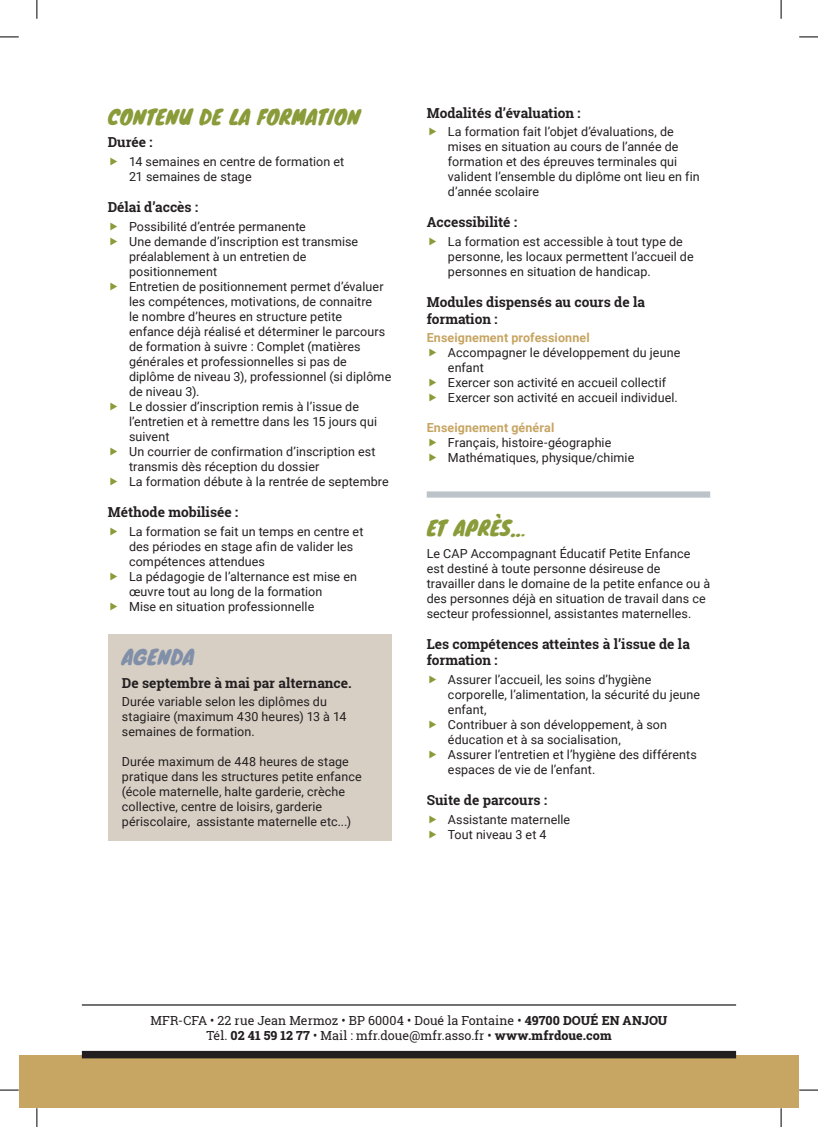
<style>
.page{position:relative;width:818px;height:1127px;background:#fff}
.page>*{position:absolute;margin:0;border:0;box-sizing:border-box;transform-origin:0 0}
.t1{font:20px "Knewave";letter-spacing:.015em;color:#8a9b39}
.t2{font:20px "Knewave";letter-spacing:.02em;color:#8190a8}
.t3{font:700 13.75px/16.2px "Roboto Slab";color:#231f20}
.t4{font:12.5px/15px "Roboto";letter-spacing:.005em;color:#231f20}
.t5{font:12.5px/15px "Roboto Slab";color:#231f20;text-align:center}
.t6{font:700 12.5px "Roboto";letter-spacing:.01em;color:#c7a562}
.s1{font-weight:800}
</style>
<div class="page">
<div style="left:19px;top:1054px;width:780px;height:53px;background:#c7a562"></div>
<div style="left:82px;top:1050px;width:654px;height:8px;background:#231f20"></div>
<hr style="left:82px;top:1004px;width:654px;height:1px;background:#231f20">
<div style="left:108px;top:634px;width:283px;height:206px;background:#d7cfc4"></div>
<div style="left:427px;top:491px;width:283px;height:6px;background:#bcc4c9"></div>
<svg style="left:0;top:36px;width:19px;height:2px"></svg>
<svg style="left:799px;top:36px;width:19px;height:2px"></svg>
<svg style="left:0;top:1089px;width:19px;height:1px"></svg>
<svg style="left:799px;top:1089px;width:19px;height:1px"></svg>
<svg style="left:36px;top:0;width:2px;height:19px"></svg>
<svg style="left:36px;top:1107px;width:2px;height:19px"></svg>
<svg style="left:780px;top:0;width:2px;height:19px"></svg>
<svg style="left:780px;top:1107px;width:2px;height:19px"></svg>
<h1 class="t1" style="left:108px;top:101px;width:254px">CONTENU DE LA FORMATION</h1>
<p class="t3" style="left:108px;top:134px;width:46px">Durée :</p>
<p class="t4" style="left:129px;top:153px;width:217px">14 semaines en centre de formation et<br>21 semaines de stage</p>
<p class="t3" style="left:108px;top:199px;width:92px">Délai d’accès :</p>
<p class="t4" style="left:129px;top:218px;width:264px">Possibilité d’entrée permanente<br>Une demande d’inscription est transmise préalablement à un entretien de positionnement<br>Entretien de positionnement permet d’évaluer les compétences, motivations, de connaitre<br>le nombre d’heures en structure petite<br>enfance déjà réalisé et déterminer le parcours de formation à suivre : Complet (matières générales et professionnelles si pas de diplôme de niveau 3), professionnel (si diplôme de niveau 3).<br>Le dossier d’inscription remis à l’issue de l’entretien et à remettre dans les 15 jours qui suivent<br>Un courrier de confirmation d’inscription est transmis dès réception du dossier<br>La formation débute à la rentrée de septembre</p>
<p class="t3" style="left:108px;top:503px;width:132px">Méthode mobilisée :</p>
<p class="t4" style="left:129px;top:523px;width:236px">La formation se fait un temps en centre et des périodes en stage afin de valider les compétences attendues<br>La pédagogie de l’alternance est mise en œuvre tout au long de la formation<br>Mise en situation professionnelle</p>
<h1 class="t2" style="left:122px;top:641px;width:74px">AGENDA</h1>
<p class="t3" style="left:122px;top:674px;width:231px">De septembre à mai par alternance.</p>
<p class="t4" style="left:122px;top:693px;width:226px">Durée variable selon les diplômes du stagiaire (maximum 430 heures) 13 à 14 semaines de formation.</p>
<p class="t4" style="left:122px;top:753px;width:241px">Durée maximum de 448 heures de stage pratique dans les structures petite enfance (école maternelle, halte garderie, crèche collective, centre de loisirs, garderie périscolaire, assistante maternelle etc...)</p>
<p class="t3" style="left:427px;top:104px;width:155px">Modalités d’évaluation :</p>
<p class="t4" style="left:448px;top:124px;width:253px">La formation fait l’objet d’évaluations, de mises en situation au cours de l’année de formation et des épreuves terminales qui valident l’ensemble du diplôme ont lieu en fin d’année scolaire</p>
<p class="t3" style="left:427px;top:214px;width:92px">Accessibilité :</p>
<p class="t4" style="left:448px;top:233px;width:247px">La formation est accessible à tout type de personne, les locaux permettent l’accueil de personnes en situation de handicap.</p>
<p class="t3" style="left:427px;top:294px;width:220px">Modules dispensés au cours de la formation :</p>
<p class="t6" style="left:427px;top:329px;width:164px">Enseignement professionnel</p>
<p class="t4" style="left:448px;top:344px;width:234px">Accompagner le développement du jeune enfant<br>Exercer son activité en accueil collectif Exercer son activité en accueil individuel.</p>
<p class="t6" style="left:427px;top:419px;width:129px">Enseignement général</p>
<p class="t4" style="left:448px;top:434px;width:188px">Français, histoire-géographie<br>Mathématiques, physique/chimie</p>
<h1 class="t1" style="left:427px;top:512px;width:100px">ET APRÈS…</h1>
<p class="t4" style="left:427px;top:545px;width:285px">Le CAP Accompagnant Éducatif Petite Enfance est destiné à toute personne désireuse de travailler dans le domaine de la petite enfance ou à des personnes déjà en situation de travail dans ce secteur professionnel, assistantes maternelles.</p>
<p class="t3" style="left:427px;top:635px;width:265px">Les compétences atteintes à l’issue de la formation :</p>
<p class="t4" style="left:448px;top:671px;width:254px">Assurer l’accueil, les soins d’hygiène corporelle, l’alimentation, la sécurité du jeune enfant,<br>Contribuer à son développement, à son éducation et à sa socialisation,<br>Assurer l’entretien et l’hygiène des différents espaces de vie de l’enfant.</p>
<p class="t3" style="left:427px;top:791px;width:122px">Suite de parcours :</p>
<p class="t4" style="left:448px;top:811px;width:124px">Assistante maternelle<br>Tout niveau 3 et 4</p>
<p class="t5" style="left:150px;top:1012px;width:519px">MFR-CFA • 22 rue Jean Mermoz • BP 60004 • Doué la Fontaine • <span class="s1">49700 DOUÉ EN ANJOU<br></span>Tél. <span class="s1">02 41 59 12 77</span> • Mail : mfr.doue@mfr.asso.fr • <span class="s1">www.mfrdoue.com</span></p>
</div>
